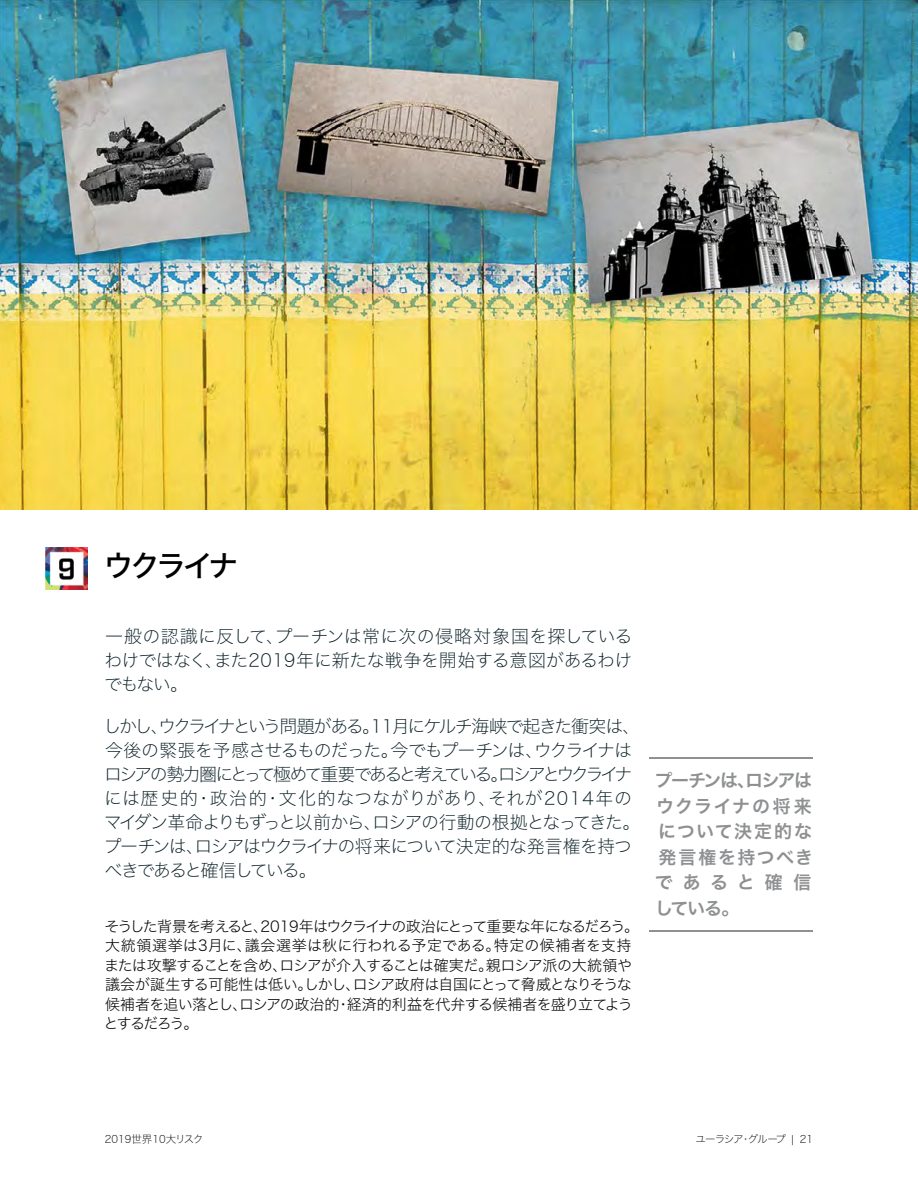
<style>
.page{position:relative;width:918px;height:1188px;background:#fff}
.page>*{position:absolute;margin:0;border:0;box-sizing:border-box;transform-origin:0 0}
.t1{font:30px "Hiragino Sans W5";letter-spacing:-.125em;color:#000}
.t2{font:18px/24px "Hiragino Sans W1";letter-spacing:-.075em;color:#071d23;text-align:justify}
.t3{font:18px/25.5px "Hiragino Sans W6";letter-spacing:.07em;color:#8e9092;text-align:justify}
.t4{font:15px/19.5px "Hiragino Sans W2";letter-spacing:-.04em;color:#000}
.t5{font:10.5px "Hiragino Sans W1";letter-spacing:-.1em;color:#000}
.t6{font:10.5px "Hiragino Sans W1";color:#000}
</style>
<div class="page">
<img style="left:46px;top:547px;width:41px;height:42px">
<hr style="left:650px;top:757px;width:163px;height:2px;background:#8e9092">
<hr style="left:650px;top:930px;width:163px;height:1px;background:#8e9092">
<img style="left:0;top:0;width:918px;height:510px">
<h1 class="t1" style="left:104px;top:539px;width:136px">ウクライナ</h1>
<p class="t2" style="left:104px;top:623px;width:530px">一般の認識に反して、プーチンは常に次の侵略対象国を探しているわけではなく、また2019年に新たな戦争を開始する意図があるわけでもない。</p>
<p class="t2" style="left:104px;top:713px;width:538px;text-align:left">しかし、ウクライナという問題がある。11月にケルチ海峡で起きた衝突は、今後の緊張を予感させるものだった。今でもプーチンは、ウクライナはロシアの勢力圏にとって極めて重要であると考えている。ロシアとウクライナには歴史的・政治的・文化的なつながりがあり、それが2014年のマイダン革命よりもずっと以前から、ロシアの行動の根拠となってきた。プーチンは、ロシアはウクライナの将来について決定的な発言権を持つべきであると確信している。</p>
<p class="t4" style="left:104px;top:915px;width:537px">そうした背景を考えると、2019年はウクライナの政治にとって重要な年になるだろう。大統領選挙は3月に、議会選挙は秋に行われる予定である。特定の候補者を支持または攻撃することを含め、ロシアが介入することは確実だ。親ロシア派の大統領や議会が誕生する可能性は低い。しかし、ロシア政府は自国にとって脅威となりそうな候補者を追い落とし、ロシアの政治的・経済的利益を代弁する候補者を盛り立てようとするだろう。</p>
<p class="t3" style="left:655px;top:767px;width:160px">プーチンは、ロシアはウクライナの将来について決定的な発言権を持つべきであると確信している。</p>
<p class="t6" style="left:105px;top:1130px;width:100px">2019世界10大リスク</p>
<p class="t5" style="left:696px;top:1130px;width:119px">ユーラシア・グループ | 21</p>
</div>
